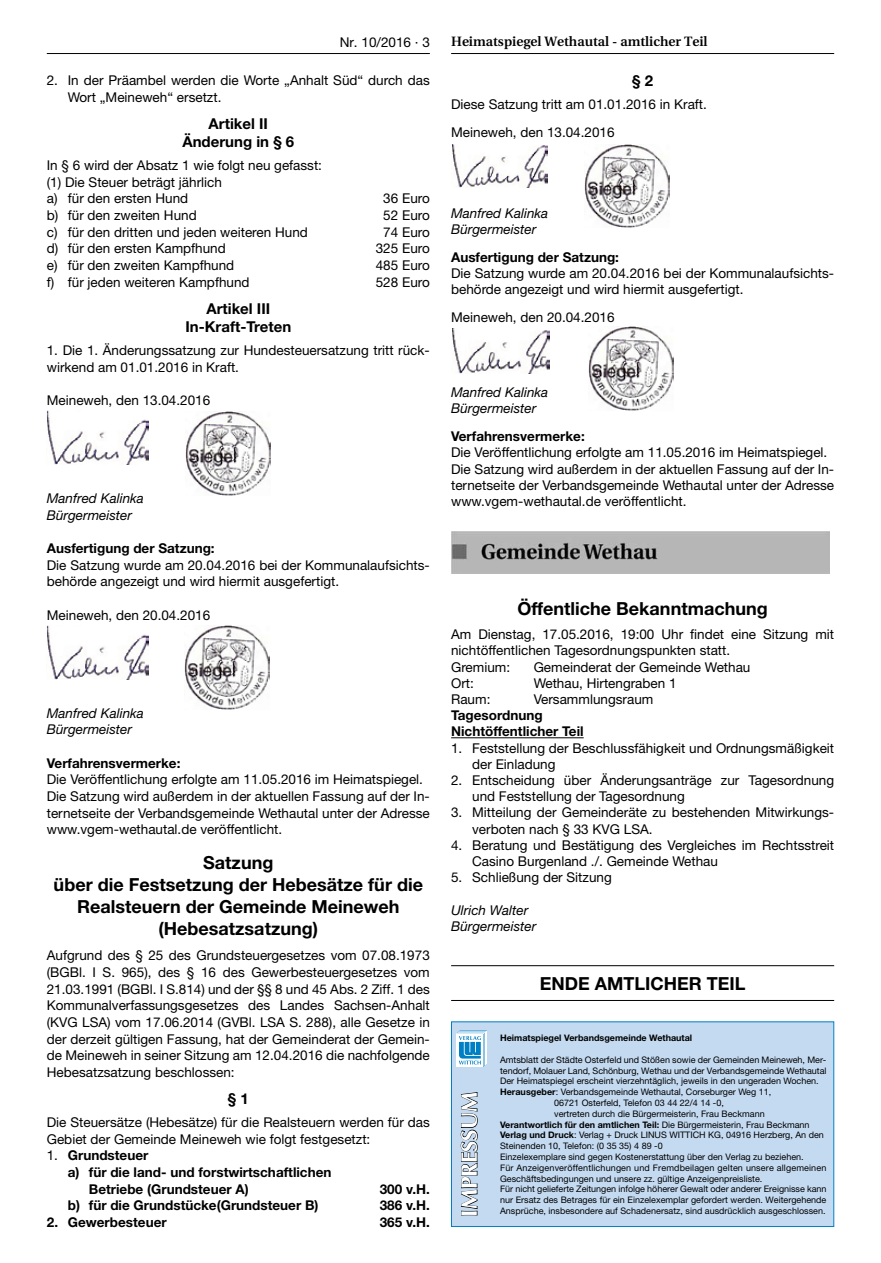
<style>
.page{position:relative;width:881px;height:1263px;background:#fff}
.page>*{position:absolute;margin:0;border:0;box-sizing:border-box;transform-origin:0 0}
.t1{font:700 22.5px "Optima LT";color:#fff}
.t2{font:700 18px/22px "Helvetica Neue LT";color:#000;text-align:center}
.t3{font:700 15px/18.5px "Helvetica Neue LT";color:#000;text-align:center}
.t4{font:13.5px/16.6px "Helvetica Neue LT";color:#000}
.t5{font:700 13.5px/16.2px "Helvetica Neue LT";color:#000}
.t6{font:italic 13.5px/16.2px "Helvetica Neue LT";color:#000}
.t7{font:600 13.5px "Utopia";color:#000}
.t8{font:9px "Helvetica Neue LT";color:#000}
.t9{font:700 9px "Helvetica Neue LT";color:#000}
.s1{font-weight:400}
.s2{font-weight:700}
</style>
<div class="page">
<hr style="left:451px;top:53px;width:382px;height:1px;background:#000">
<hr style="left:47px;top:53px;width:382px;height:1px;background:#000">
<img style="left:47px;top:410px;width:102px;height:55px">
<img style="left:185px;top:411px;width:85px;height:84px">
<img style="left:47px;top:626px;width:102px;height:54px">
<img style="left:184px;top:626px;width:85px;height:83px">
<hr style="left:451px;top:737px;width:132px;height:1px;background:#000">
<img style="left:451px;top:144px;width:96px;height:43px">
<img style="left:584px;top:144px;width:84px;height:84px">
<img style="left:452px;top:328px;width:97px;height:45px">
<img style="left:588px;top:327px;width:85px;height:83px">
<img style="left:451px;top:531px;width:378px;height:43px">
<hr style="left:451px;top:965px;width:382px;height:1px;background:#000">
<hr style="left:451px;top:1000px;width:382px;height:1px;background:#000">
<div style="left:451px;top:1021px;width:382px;height:206px;background:#c4daf1;border:1px solid #0080c4"></div>
<svg style="left:460px;top:1092px;width:18px;height:124px"></svg>
<svg style="left:456px;top:1030px;width:30px;height:37px"></svg>
<p class="t4" style="left:339px;top:33px;width:92px">Nr. 10/2016 · 3</p>
<p class="t7" style="left:451px;top:34px;width:258px">Heimatspiegel Wethautal - amtlicher Teil</p>
<p class="t4" style="left:68px;top:72px;width:363px;text-indent:-21px">2. In der Präambel werden die Worte „Anhalt Süd“ durch das<br>Wort „Meineweh“ ersetzt.</p>
<p class="t3" style="left:182px;top:114px;width:113px">Artikel II<br>Änderung in § 6</p>
<p class="t4" style="left:47px;top:157px;width:277px">In § 6 wird der Absatz 1 wie folgt neu gefasst: (1) Die Steuer beträgt jährlich<br>a) für den ersten Hund</p>
<p class="t3" style="left:632px;top:71px;width:22px">§ 2</p>
<p class="t4" style="left:451px;top:90px;width:257px;line-height:27.9px">Diese Satzung tritt am 01.01.2016 in Kraft.<br>Meineweh, den 13.04.2016</p>
<p class="t4" style="left:383px;top:190px;width:48px">36 Euro</p>
<p class="t6" style="left:451px;top:205px;width:98px">Manfred Kalinka<br>Bürgermeister</p>
<p class="t5" style="left:451px;top:249px;width:169px">Ausfertigung der Satzung:</p>
<p class="t4" style="left:451px;top:265px;width:384px;line-height:16.2px">Die Satzung wurde am 20.04.2016 bei der Kommunalaufsichts&shy;behörde angezeigt und wird hiermit ausgefertigt.</p>
<p class="t4" style="left:451px;top:309px;width:165px">Meineweh, den 20.04.2016</p>
<p class="t4" style="left:47px;top:207px;width:151px">b) für den zweiten Hund</p>
<p class="t4" style="left:383px;top:207px;width:48px">52 Euro</p>
<p class="t4" style="left:47px;top:223px;width:262px">c) für den dritten und jeden weiteren Hund</p>
<p class="t4" style="left:383px;top:223px;width:48px">74 Euro</p>
<p class="t4" style="left:47px;top:240px;width:180px">d) für den ersten Kampfhund</p>
<p class="t4" style="left:375px;top:240px;width:56px">325 Euro</p>
<p class="t4" style="left:47px;top:257px;width:189px">e) für den zweiten Kampfhund</p>
<p class="t4" style="left:375px;top:257px;width:56px">485 Euro</p>
<p class="t4" style="left:47px;top:273px;width:204px">f) für jeden weiteren Kampfhund</p>
<p class="t4" style="left:375px;top:273px;width:56px">528 Euro</p>
<p class="t3" style="left:185px;top:299px;width:107px">Artikel III<br>In-Kraft-Treten</p>
<p class="t4" style="left:47px;top:342px;width:384px">1. Die 1. Änderungssatzung zur Hundesteuersatzung tritt rück&shy;wirkend am 01.01.2016 in Kraft.</p>
<p class="t4" style="left:47px;top:392px;width:165px">Meineweh, den 13.04.2016</p>
<p class="t6" style="left:451px;top:384px;width:98px">Manfred Kalinka<br>Bürgermeister</p>
<p class="t5" style="left:451px;top:428px;width:135px">Verfahrensvermerke:</p>
<p class="t4" style="left:451px;top:444px;width:384px;line-height:16.2px">Die Veröffentlichung erfolgte am 11.05.2016 im Heimatspiegel.<br>Die Satzung wird außerdem in der aktuellen Fassung auf der In&shy;ternetseite der Verbandsgemeinde Wethautal unter der Adresse www.vgem-wethautal.de veröffentlicht.</p>
<p class="t6" style="left:47px;top:490px;width:98px;line-height:16.6px">Manfred Kalinka<br>Bürgermeister</p>
<p class="t5" style="left:47px;top:540px;width:169px">Ausfertigung der Satzung:</p>
<p class="t4" style="left:47px;top:556px;width:384px">Die Satzung wurde am 20.04.2016 bei der Kommunalaufsichts&shy;behörde angezeigt und wird hiermit ausgefertigt.</p>
<p class="t4" style="left:47px;top:606px;width:165px">Meineweh, den 20.04.2016</p>
<h2 class="t2" style="left:517px;top:597px;width:251px">Öffentliche Bekanntmachung</h2>
<p class="t4" style="left:451px;top:626px;width:384px;line-height:16.2px">Am Dienstag, 17.05.2016, 19:00 Uhr findet eine Sitzung mit nichtöffentlichen Tagesordnungspunkten statt.<br>Gremium:</p>
<p class="t4" style="left:533px;top:658px;width:218px">Gemeinderat der Gemeinde Wethau</p>
<p class="t6" style="left:47px;top:704px;width:98px;line-height:16.6px">Manfred Kalinka<br>Bürgermeister</p>
<p class="t5" style="left:47px;top:754px;width:135px">Verfahrensvermerke:</p>
<p class="t4" style="left:47px;top:771px;width:384px">Die Veröffentlichung erfolgte am 11.05.2016 im Heimatspiegel.<br>Die Satzung wird außerdem in der aktuellen Fassung auf der In&shy;ternetseite der Verbandsgemeinde Wethautal unter der Adresse www.vgem-wethautal.de veröffentlicht.</p>
<h2 class="t2" style="left:54px;top:851px;width:371px">Satzung<br>über die Festsetzung der Hebesätze für die<br>Realsteuern der Gemeinde Meineweh (Hebesatzsatzung)</h2>
<p class="t4" style="left:47px;top:947px;width:384px;text-align:justify">Aufgrund des § 25 des Grundsteuergesetzes vom 07.08.1973 (BGBl. I S. 965), des § 16 des Gewerbesteuergesetzes vom 21.03.1991 (BGBl. I S.814) und der §§ 8 und 45 Abs. 2 Ziff. 1 des Kommunalverfassungsgesetzes des Landes Sachsen-Anhalt (KVG LSA) vom 17.06.2014 (GVBl. LSA S. 288), alle Gesetze in der derzeit gültigen Fassung, hat der Gemeinderat der Gemein&shy;de Meineweh in seiner Sitzung am 12.04.2016 die nachfolgende Hebesatzsatzung beschlossen:</p>
<p class="t3" style="left:228px;top:1089px;width:22px">§ 1</p>
<p class="t4" style="left:47px;top:1114px;width:384px">Die Steuersätze (Hebesätze) für die Realsteuern werden für das<br>Gebiet der Gemeinde Meineweh wie folgt festgesetzt:</p>
<p class="t5" style="left:47px;top:1147px;width:103px"><span class="s1">1.</span> Grundsteuer</p>
<p class="t5" style="left:68px;top:1164px;width:265px">a) für die land- und forstwirtschaftlichen</p>
<p class="t5" style="left:89px;top:1180px;width:161px">Betriebe (Grundsteuer A)</p>
<p class="t5" style="left:379px;top:1180px;width:52px">300 v.H.</p>
<p class="t5" style="left:68px;top:1197px;width:252px">b) für die Grundstücke(Grundsteuer B)</p>
<p class="t5" style="left:379px;top:1197px;width:52px">386 v.H.</p>
<p class="t5" style="left:47px;top:1213px;width:121px">2. Gewerbesteuer</p>
<p class="t5" style="left:379px;top:1213px;width:52px">365 v.H.</p>
<p class="t4" style="left:451px;top:674px;width:24px">Ort:</p>
<p class="t4" style="left:533px;top:674px;width:144px">Wethau, Hirtengraben 1</p>
<p class="t4" style="left:451px;top:691px;width:41px">Raum:</p>
<p class="t4" style="left:533px;top:691px;width:121px">Versammlungsraum</p>
<p class="t5" style="left:451px;top:707px;width:134px">Tagesordnung<br>Nichtöffentlicher Teil</p>
<p class="t4" style="left:472px;top:739px;width:363px;line-height:16.2px;text-indent:-21px">1. Feststellung der Beschlussfähigkeit und Ordnungsmäßigkeit der Einladung</p>
<p class="t4" style="left:472px;top:772px;width:363px;line-height:16.2px;text-indent:-21px">2. Entscheidung über Änderungsanträge zur Tagesordnung und Feststellung der Tagesordnung</p>
<p class="t4" style="left:472px;top:804px;width:363px;line-height:16.2px;text-indent:-21px">3. Mitteilung der Gemeinderäte zu bestehenden Mitwirkungs&shy;verboten nach § 33 KVG LSA.</p>
<p class="t4" style="left:472px;top:837px;width:363px;line-height:16.2px;text-indent:-21px">4. Beratung und Bestätigung des Vergleiches im Rechtsstreit<br>Casino Burgenland ./. Gemeinde Wethau</p>
<p class="t4" style="left:451px;top:869px;width:162px">5. Schließung der Sitzung</p>
<p class="t6" style="left:451px;top:901px;width:87px">Ulrich Walter<br>Bürgermeister</p>
<h1 class="t1" style="left:456px;top:1217px;width:127px;rotate:-90deg">IMPRESSUM</h1>
<h2 class="t2" style="left:539px;top:972px;width:207px">ENDE AMTLICHER TEIL</h2>
<p class="t9" style="left:500px;top:1032px;width:193px">Heimatspiegel Verbandsgemeinde Wethautal</p>
<p class="t8" style="left:500px;top:1054px;width:328px">Amtsblatt der Städte Osterfeld und Stößen sowie der Gemeinden Meineweh, Mer-</p>
<p class="t8" style="left:500px;top:1065px;width:328px">tendorf, Molauer Land, Schönburg, Wethau und der Verbandsgemeinde Wethautal</p>
<p class="t8" style="left:500px;top:1076px;width:320px">Der Heimatspiegel erscheint vierzehntäglich, jeweils in den ungeraden Wochen.</p>
<p class="t8" style="left:500px;top:1087px;width:272px"><span class="s2">Herausgeber</span>: Verbandsgemeinde Wethautal, Corseburger Weg 11,</p>
<p class="t8" style="left:554px;top:1097px;width:171px">06721 Osterfeld, Telefon 03 44 22/4 14 -0,</p>
<p class="t8" style="left:554px;top:1108px;width:212px">vertreten durch die Bürgermeisterin, Frau Beckmann</p>
<p class="t9" style="left:500px;top:1119px;width:311px">Verantwortlich für den amtlichen Teil: <span class="s1">Die Bürgermeisterin, Frau Beckmann</span></p>
<p class="t8" style="left:500px;top:1130px;width:325px"><span class="s2">Verlag und Druck</span>: Verlag + Druck LINUS WITTICH KG, 04916 Herzberg, An den</p>
<p class="t8" style="left:500px;top:1141px;width:164px">Steinenden 10, Telefon: (0 35 35) 4 89 -0</p>
<p class="t8" style="left:500px;top:1151px;width:305px">Einzelexemplare sind gegen Kostenerstattung über den Verlag zu beziehen.</p>
<p class="t8" style="left:500px;top:1162px;width:327px">Für Anzeigenveröffentlichungen und Fremdbeilagen gelten unsere allgemeinen</p>
<p class="t8" style="left:500px;top:1173px;width:264px">Geschäftsbedingungen und unsere zz. gültige Anzeigenpreisliste.</p>
<p class="t8" style="left:500px;top:1184px;width:328px">Für nicht gelieferte Zeitungen infolge höherer Gewalt oder anderer Ereignisse kann</p>
<p class="t8" style="left:500px;top:1195px;width:328px">nur Ersatz des Betrages für ein Einzelexemplar gefordert werden. Weitergehende</p>
<p class="t8" style="left:500px;top:1205px;width:327px">Ansprüche, insbesondere auf Schadenersatz, sind ausdrücklich ausgeschlossen.</p>
</div>
